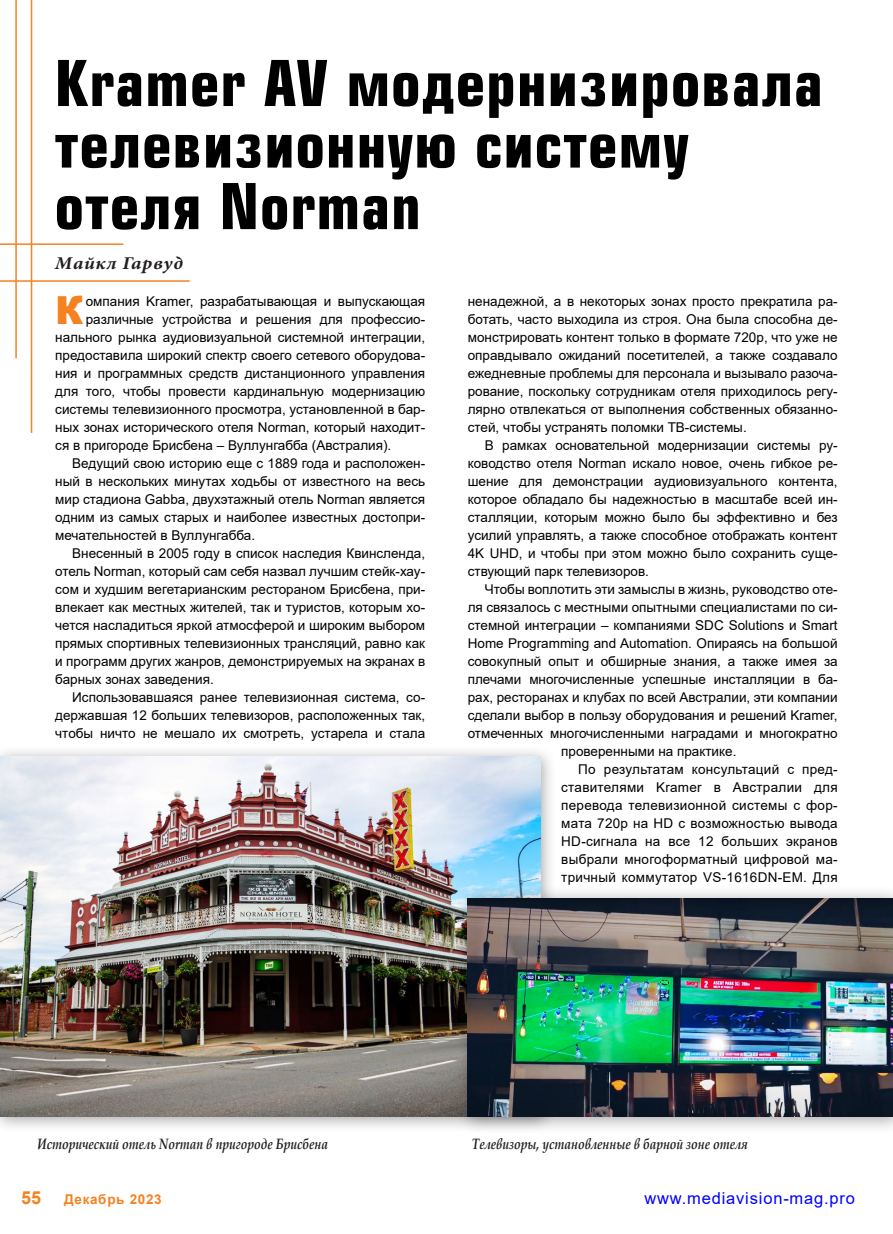
<style>
.page{position:relative;width:893px;height:1234px;background:#fff}
.page>*{position:absolute;margin:0;border:0;box-sizing:border-box;transform-origin:0 0}
.t1{font:700 61.5px/61.5px "Europe Cond";letter-spacing:.02em;color:#000}
.t2{font:900 38.7px "Arial";color:#f58220}
.t3{font:italic 700 18px "Minion Pro";letter-spacing:.035em;color:#231f20;scale:1.1 1}
.t4{font:700 18px "Arial";color:#f58220}
.t5{font:16.5px "Arial";letter-spacing:.05em;color:#00f}
.t6{font:italic 700 15px "Book Antiqua";color:#231f20;scale:.8 1}
.t7{font:13.5px/18px "Arial";color:#000;text-align:justify}
.t8{font:13.5px "Arial";letter-spacing:.02em;color:#000}
.t9{font:700 13.5px "Arial";letter-spacing:.05em;color:#f58220}
</style>
<div class="page">
<hr style="left:31px;top:0;width:1px;height:433px;background:#f58220">
<hr style="left:0;top:280px;width:190px;height:2px;background:#f58220">
<hr style="left:15px;top:0;width:2px;height:358px;background:#f58220">
<hr style="left:0;top:243px;width:123px;height:2px;background:#f58220">
<div style="left:0;top:744px;width:556px;height:388px;background:#231f20;opacity:.4"></div>
<img style="left:0;top:756px;width:540px;height:360px">
<div style="left:455px;top:885px;width:438px;height:248px;background:#231f20;opacity:.4"></div>
<img style="left:468px;top:898px;width:425px;height:218px">
<h1 class="t1" style="left:55px;top:51px;width:769px">Kramer AV модернизировала телевизионную систему отеля Norman</h1>
<h3 class="t3" style="left:55px;top:250px;width:118px">Майкл Гарвуд</h3>
<h2 class="t2" style="left:55px;top:282px;width:30px">К</h2>
<p class="t7" style="left:86px;top:292px;width:341px">омпания Kramer, разрабатывающая и выпускающая</p>
<p class="t7" style="left:86px;top:310px;width:341px">различные устройства и решения для профессио-</p>
<p class="t7" style="left:55px;top:328px;width:371px">нального рынка аудиовизуальной системной интеграции,</p>
<p class="t7" style="left:55px;top:346px;width:371px">предоставила широкий спектр своего сетевого оборудова-</p>
<p class="t7" style="left:55px;top:364px;width:371px">ния и программных средств дистанционного управления</p>
<p class="t7" style="left:55px;top:382px;width:371px">для того, чтобы провести кардинальную модернизацию</p>
<p class="t7" style="left:55px;top:400px;width:371px">системы телевизионного просмотра, установленной в бар-</p>
<p class="t7" style="left:55px;top:418px;width:371px">ных зонах исторического отеля Norman, который находит-</p>
<p class="t7" style="left:55px;top:436px;width:338px">ся в пригороде Брисбена – Вуллунгабба (Австралия).</p>
<p class="t7" style="left:72px;top:454px;width:354px">Ведущий свою историю еще с 1889 года и расположен-</p>
<p class="t7" style="left:55px;top:472px;width:371px">ный в нескольких минутах ходьбы от известного на весь</p>
<p class="t7" style="left:55px;top:490px;width:371px">мир стадиона Gabba, двухэтажный отель Norman является</p>
<p class="t7" style="left:55px;top:508px;width:371px">одним из самых старых и наиболее известных достопри-</p>
<p class="t7" style="left:55px;top:526px;width:201px">мечательностей в Вуллунгабба.</p>
<p class="t7" style="left:72px;top:544px;width:354px">Внесенный в 2005 году в список наследия Квинсленда,</p>
<p class="t7" style="left:55px;top:562px;width:371px">отель Norman, который сам себя назвал лучшим стейк-хау-</p>
<p class="t7" style="left:55px;top:580px;width:371px">сом и худшим вегетарианским рестораном Брисбена, при-</p>
<p class="t7" style="left:55px;top:598px;width:371px">влекает как местных жителей, так и туристов, которым хо-</p>
<p class="t7" style="left:55px;top:616px;width:371px">чется насладиться яркой атмосферой и широким выбором</p>
<p class="t7" style="left:55px;top:634px;width:371px">прямых спортивных телевизионных трансляций, равно как</p>
<p class="t7" style="left:55px;top:652px;width:371px">и программ других жанров, демонстрируемых на экранах в</p>
<p class="t7" style="left:55px;top:670px;width:160px">барных зонах заведения.</p>
<p class="t7" style="left:72px;top:688px;width:354px">Использовавшаяся ранее телевизионная система, со-</p>
<p class="t7" style="left:55px;top:706px;width:371px">державшая 12 больших телевизоров, расположенных так,</p>
<p class="t7" style="left:55px;top:724px;width:371px">чтобы ничто не мешало их смотреть, устарела и стала</p>
<p class="t7" style="left:468px;top:292px;width:371px">ненадежной, а в некоторых зонах просто прекратила ра&shy;ботать, часто выходила из строя. Она была способна де&shy;монстрировать контент только в формате 720p, что уже не оправдывало ожиданий посетителей, а также создавало ежедневные проблемы для персонала и вызывало разоча&shy;рование, поскольку сотрудникам отеля приходилось регу&shy;лярно отвлекаться от выполнения собственных обязанно&shy;стей, чтобы устранять поломки ТВ-системы.</p>
<p class="t7" style="left:468px;top:436px;width:371px;text-indent:17px">В рамках основательной модернизации системы ру&shy;ководство отеля Norman искало новое, очень гибкое ре&shy;шение для демонстрации аудиовизуального контента, которое обладало бы надежностью в масштабе всей ин&shy;сталляции, которым можно было бы эффективно и без усилий управлять, а также способное отображать контент 4K UHD, и чтобы при этом можно было сохранить суще&shy;ствующий парк телевизоров.</p>
<p class="t7" style="left:485px;top:580px;width:354px">Чтобы воплотить эти замыслы в жизнь, руководство оте-</p>
<p class="t7" style="left:468px;top:598px;width:371px">ля связалось с местными опытными специалистами по си-</p>
<p class="t7" style="left:468px;top:616px;width:371px">стемной интеграции – компаниями SDC Solutions и Smart</p>
<p class="t7" style="left:468px;top:634px;width:371px">Home Programming and Automation. Опираясь на большой</p>
<p class="t7" style="left:468px;top:652px;width:371px">совокупный опыт и обширные знания, а также имея за</p>
<p class="t7" style="left:468px;top:670px;width:371px">плечами многочисленные успешные инсталляции в ба-</p>
<p class="t7" style="left:468px;top:688px;width:371px">рах, ресторанах и клубах по всей Австралии, эти компании</p>
<p class="t7" style="left:468px;top:706px;width:371px">сделали выбор в пользу оборудования и решений Kramer,</p>
<p class="t7" style="left:468px;top:724px;width:371px">отмеченных многочисленными наградами и многократно</p>
<p class="t7" style="left:561px;top:742px;width:177px">проверенными на практике.</p>
<p class="t8" style="left:578px;top:760px;width:261px">По результатам консультаций с пред-</p>
<p class="t8" style="left:561px;top:778px;width:278px">ставителями Kramer в Австралии для</p>
<p class="t8" style="left:561px;top:796px;width:278px">перевода телевизионной системы с фор-</p>
<p class="t8" style="left:561px;top:814px;width:278px">мата 720p на HD с возможностью вывода</p>
<p class="t8" style="left:561px;top:832px;width:278px">HD-сигнала на все 12 больших экранов</p>
<p class="t8" style="left:561px;top:850px;width:278px">выбрали многоформатный цифровой ма-</p>
<p class="t8" style="left:561px;top:868px;width:278px">тричный коммутатор VS-1616DN-EM. Для</p>
<p class="t6" style="left:37px;top:1133px;width:365px">Исторический отель Norman в пригороде Брисбена</p>
<p class="t6" style="left:472px;top:1133px;width:346px">Телевизоры, установленные в барной зоне отеля</p>
<h3 class="t4" style="left:21px;top:1184px;width:22px">55</h3>
<p class="t9" style="left:64px;top:1189px;width:99px">Декабрь 2023</p>
<p class="t5" style="left:644px;top:1186px;width:212px">www.mediavision-mag.pro</p>
</div>
